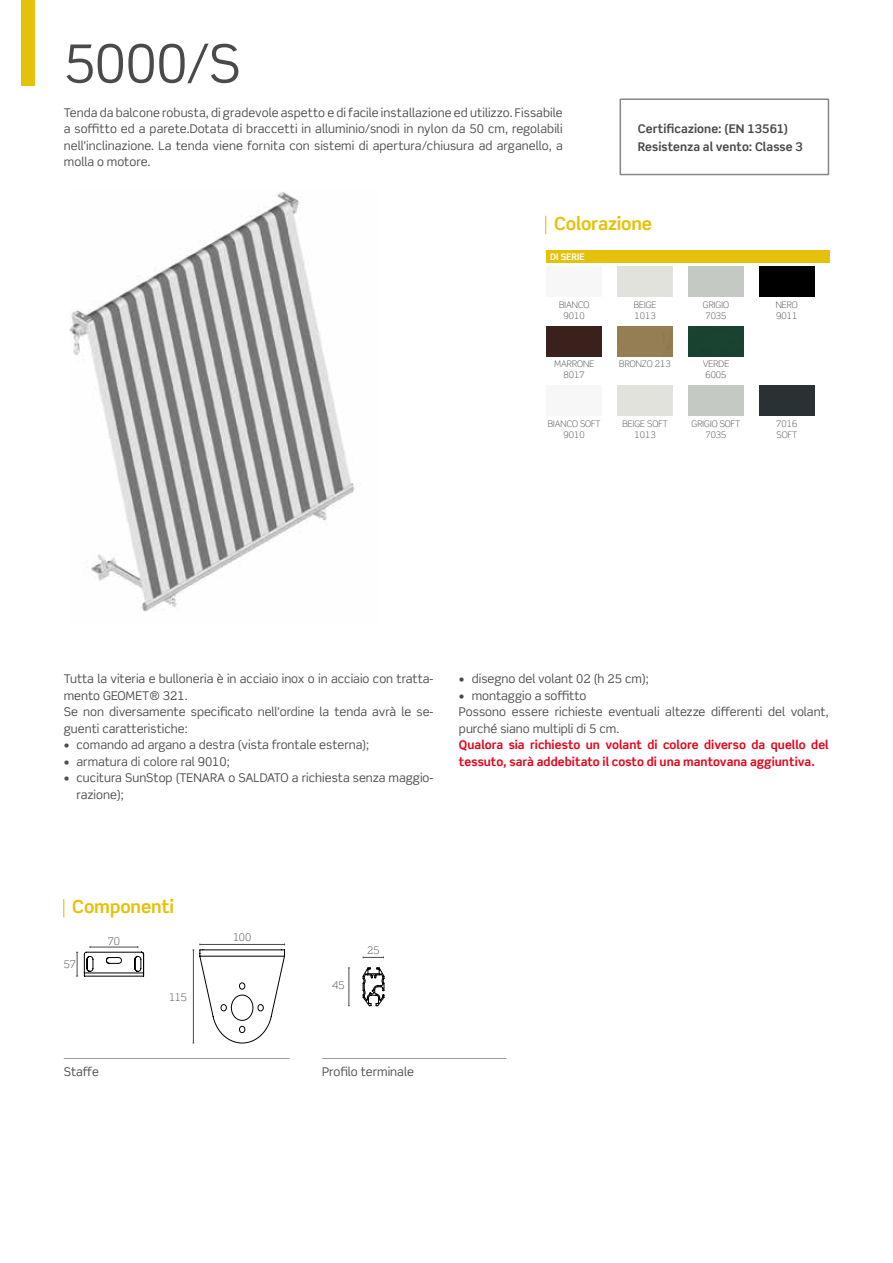
<style>
.page{position:relative;width:893px;height:1263px;background:#fff}
.page>*{position:absolute;margin:0;border:0;box-sizing:border-box;transform-origin:0 0}
.t1{font:52.5px "Scene Std";color:#4a4a49}
.t2{font:700 18px "Scene Std";letter-spacing:-.01em;color:#e6c10b}
.t3{font:12px/16.5px "Scene Std";color:#4a4a49}
.t4{font:700 12px/16.5px "Scene Std";color:#e3051b}
.t5{font:700 12px/18px "Scene Std";letter-spacing:.005em;color:#4a4a49}
.t6{font:300 10.5px "Scene Std";letter-spacing:-.015em;color:#4a4a49}
.t7{font:300 9px/10.8px "Scene Std";color:#4a4a49;text-align:center}
.t8{font:700 9px "Scene Std";color:#fff}
</style>
<div class="page">
<div style="left:21px;top:0;width:13px;height:86px;background:#e6c10b"></div>
<img style="left:69px;top:192px;width:286px;height:420px">
<svg style="left:76px;top:952px;width:2px;height:25px"></svg>
<svg style="left:84px;top:946px;width:60px;height:30px"></svg>
<svg style="left:193px;top:943px;width:92px;height:101px"></svg>
<svg style="left:363px;top:956px;width:21px;height:2px"></svg>
<hr style="left:349px;top:968px;width:1px;height:38px;background:#4a4a49">
<svg style="left:363px;top:967px;width:21px;height:39px"></svg>
<svg style="left:545px;top:216px;width:1px;height:18px"></svg>
<div style="left:546px;top:250px;width:283px;height:12px;background:#e6c10b"></div>
<div style="left:759px;top:267px;width:55px;height:30px;background:#000"></div>
<div style="left:547px;top:326px;width:55px;height:30px;background:#3a211c"></div>
<div style="left:617px;top:326px;width:56px;height:30px;background:#957e54"></div>
<div style="left:688px;top:326px;width:56px;height:30px;background:#194230"></div>
<div style="left:759px;top:386px;width:55px;height:30px;background:#293134"></div>
<svg style="left:63px;top:899px;width:1px;height:18px"></svg>
<hr style="left:64px;top:1058px;width:226px;height:1px;background:#9d9d9c">
<hr style="left:322px;top:1058px;width:185px;height:1px;background:#9d9d9c">
<div style="left:619px;top:98px;width:210px;height:77px;border:2px solid #878787"></div>
<h1 class="t1" style="left:64px;top:31px;width:178px">5000/S</h1>
<p class="t3" style="left:64px;top:104px;width:500px;text-align:justify">Tenda da balcone robusta, di gradevole aspetto e di facile installazione ed utilizzo. Fissabile a soffitto ed a parete.Dotata di braccetti in alluminio/snodi in nylon da 50 cm, regolabili nell’inclinazione. La tenda viene fornita con sistemi di apertura/chiusura ad arganello, a molla o motore.</p>
<p class="t5" style="left:638px;top:119px;width:167px">Certificazione: (EN 13561)<br>Resistenza al vento: Classe 3</p>
<h2 class="t2" style="left:554px;top:212px;width:99px">Colorazione</h2>
<p class="t8" style="left:550px;top:251px;width:36px">DI SERIE</p>
<p class="t7" style="left:559px;top:299px;width:32px">BIANCO<br>9010</p>
<p class="t7" style="left:634px;top:299px;width:24px;text-align:left">BEIGE<br>1013</p>
<p class="t7" style="left:703px;top:299px;width:28px;text-align:left">GRIGIO<br>7035</p>
<p class="t7" style="left:776px;top:299px;width:24px;text-align:left">NERO<br>9011</p>
<p class="t7" style="left:554px;top:359px;width:42px">MARRONE<br>8017</p>
<p class="t7" style="left:619px;top:359px;width:53px">BRONZO 213</p>
<p class="t7" style="left:703px;top:359px;width:28px;text-align:left">VERDE<br>6005</p>
<p class="t7" style="left:548px;top:418px;width:54px">BIANCO SOFT<br>9010</p>
<p class="t7" style="left:622px;top:418px;width:47px">BEIGE SOFT<br>1013</p>
<p class="t7" style="left:692px;top:418px;width:50px">GRIGIO SOFT<br>7035</p>
<p class="t7" style="left:776px;top:418px;width:23px;text-align:left">7016<br>SOFT</p>
<p class="t3" style="left:64px;top:671px;width:371px">Tutta la viteria e bulloneria è in acciaio inox o in acciaio con tratta&shy;mento GEOMET® 321.<br>Se non diversamente specificato nell’ordine la tenda avrà le se&shy;guenti caratteristiche:</p>
<p class="t3" style="left:64px;top:737px;width:307px">• comando ad argano a destra (vista frontale esterna);</p>
<p class="t3" style="left:64px;top:753px;width:168px">• armatura di colore ral 9010;</p>
<p class="t3" style="left:77px;top:770px;width:358px;text-indent:-13px">• cucitura SunStop (TENARA o SALDATO a richiesta senza maggio&shy;razione);</p>
<p class="t3" style="left:459px;top:671px;width:191px">• disegno del volant 02 (h 25 cm);</p>
<p class="t3" style="left:459px;top:687px;width:371px">• montaggio a soffitto<br>Possono essere richieste eventuali altezze differenti del volant, purché siano multipli di 5 cm.</p>
<p class="t4" style="left:459px;top:737px;width:371px">Qualora sia richiesto un volant di colore diverso da quello del tessuto, sarà addebitato il costo di una mantovana aggiuntiva.</p>
<h2 class="t2" style="left:72px;top:895px;width:103px">Componenti</h2>
<p class="t6" style="left:64px;top:958px;width:14px">57</p>
<p class="t6" style="left:108px;top:935px;width:14px">70</p>
<p class="t6" style="left:169px;top:990px;width:20px">115</p>
<p class="t6" style="left:233px;top:931px;width:20px">100</p>
<p class="t6" style="left:332px;top:978px;width:14px">45</p>
<p class="t6" style="left:367px;top:944px;width:14px">25</p>
<p class="t3" style="left:64px;top:1063px;width:37px">Staffe</p>
<p class="t3" style="left:322px;top:1063px;width:93px">Profilo terminale</p>
</div>
